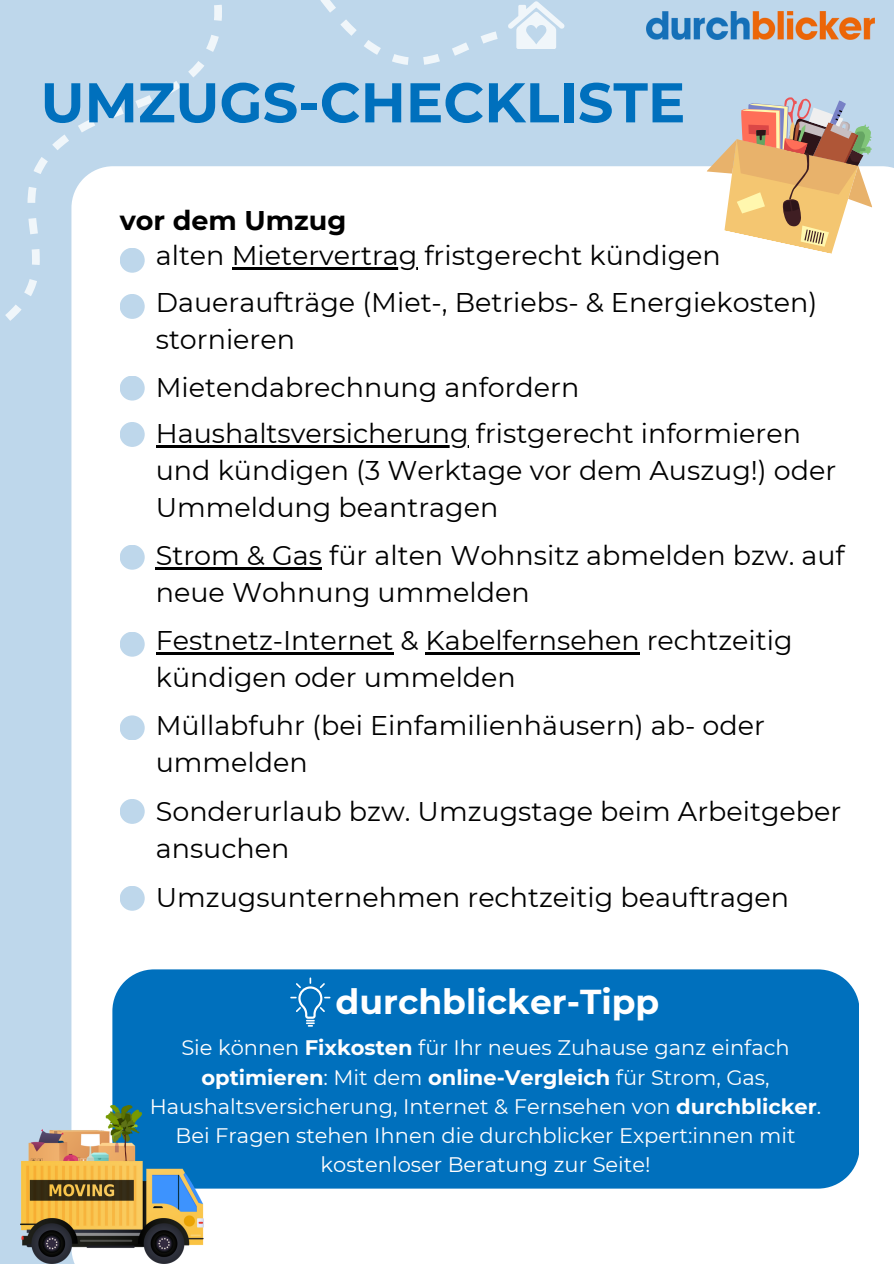
<style>
.page{position:relative;width:894px;height:1264px;background:#fff}
.page>*{position:absolute;margin:0;border:0;box-sizing:border-box;transform-origin:0 0}
.t1{font:700 55.8px "Montserrat";color:#0070bd}
.t2{font:700 34.5px "Montserrat";color:#fff}
.t3{font:27px/37.2px "Montserrat";color:#000}
.t4{font:700 27px "Montserrat";color:#000}
.t5{font:21px/29.2px "Montserrat";color:#fffefe;text-align:center}
.s1{font-weight:700}
</style>
<div class="page">
<div style="left:0;top:0;width:893px;height:1263px;background:#bed7eb"></div>
<div style="left:71px;top:166px;width:822px;height:1097px;background:#fff"></div>
<svg style="left:5px;top:95px;width:263px;height:307px;fill:#fff"></svg>
<div style="left:120px;top:248px;width:25px;height:25px;background:#bed7eb;border-radius:50%"></div>
<svg style="left:541px;top:17px;width:352px;height:215px"></svg>
<img style="left:645px;top:11px;width:229px;height:28px">
<div style="left:112px;top:969px;width:747px;height:219px;background:#0070bd"></div>
<svg style="left:290px;top:977px;width:40px;height:49px"></svg>
<div style="left:120px;top:294px;width:25px;height:25px;background:#bed7eb;border-radius:50%"></div>
<div style="left:120px;top:375px;width:25px;height:25px;background:#bed7eb;border-radius:50%"></div>
<div style="left:120px;top:422px;width:25px;height:25px;background:#bed7eb;border-radius:50%"></div>
<div style="left:120px;top:544px;width:25px;height:25px;background:#bed7eb;border-radius:50%"></div>
<div style="left:120px;top:631px;width:25px;height:25px;background:#bed7eb;border-radius:50%"></div>
<div style="left:120px;top:715px;width:25px;height:25px;background:#bed7eb;border-radius:50%"></div>
<div style="left:120px;top:799px;width:25px;height:24px;background:#bed7eb;border-radius:50%"></div>
<div style="left:120px;top:885px;width:25px;height:25px;background:#bed7eb;border-radius:50%"></div>
<img style="left:21px;top:1105px;width:182px;height:157px">
<svg style="left:706px;top:96px;width:174px;height:159px"></svg>
<svg style="left:531px;top:1px;width:33px;height:48px"></svg>
<hr style="left:232px;top:267px;width:185px;height:3px;background:#000">
<hr style="left:156px;top:445px;width:312px;height:2px;background:#000">
<hr style="left:156px;top:567px;width:166px;height:2px;background:#000">
<hr style="left:156px;top:652px;width:237px;height:2px;background:#000">
<hr style="left:425px;top:652px;width:214px;height:2px;background:#000">
<svg style="left:160px;top:0;width:371px;height:204px"></svg>
<p class="t1" style="left:41px;top:68px;width:646px">UMZUGS-CHECKLISTE</p>
<p class="t4" style="left:120px;top:204px;width:228px">vor dem Umzug</p>
<p class="t3" style="left:156px;top:237px;width:566px">alten Mietervertrag fristgerecht kündigen</p>
<p class="t3" style="left:156px;top:284px;width:663px">Daueraufträge (Miet-, Betriebs- &amp; Energiekosten) stornieren</p>
<h3 class="t3" style="left:156px;top:368px;width:425px">Mietendabrechnung anfordern</h3>
<h4 class="t3" style="left:156px;top:415px;width:681px">Haushaltsversicherung fristgerecht informieren und kündigen (3 Werktage vor dem Auszug!) oder<br>Ummeldung beantragen</h4>
<h4 class="t3" style="left:156px;top:536px;width:690px">Strom &amp; Gas für alten Wohnsitz abmelden bzw. auf neue Wohnung ummelden</h4>
<h4 class="t3" style="left:156px;top:621px;width:638px">Festnetz-Internet &amp; Kabelfernsehen rechtzeitig kündigen oder ummelden</h4>
<h4 class="t3" style="left:156px;top:707px;width:610px">Müllabfuhr (bei Einfamilienhäusern) ab- oder ummelden</h4>
<h4 class="t3" style="left:156px;top:792px;width:687px">Sonderurlaub bzw. Umzugstage beim Arbeitgeber ansuchen</h4>
<h4 class="t3" style="left:156px;top:878px;width:634px">Umzugsunternehmen rechtzeitig beauftragen</h4>
<h4 class="t2" style="left:335px;top:981px;width:325px">durchblicker-Tipp</h4>
<h4 class="t5" style="left:150px;top:1033px;width:673px">Sie können <span class="s1">Fixkosten</span> für Ihr neues Zuhause ganz einfach <span class="s1">optimieren</span>: Mit dem <span class="s1">online-Vergleich</span> für Strom, Gas,<br>Haushaltsversicherung, Internet &amp; Fernsehen von <span class="s1">durchblicker</span>.</h4>
<h4 class="t5" style="left:175px;top:1120px;width:621px">Bei Fragen stehen Ihnen die durchblicker Expert:innen mit kostenloser Beratung zur Seite!</h4>
</div>
